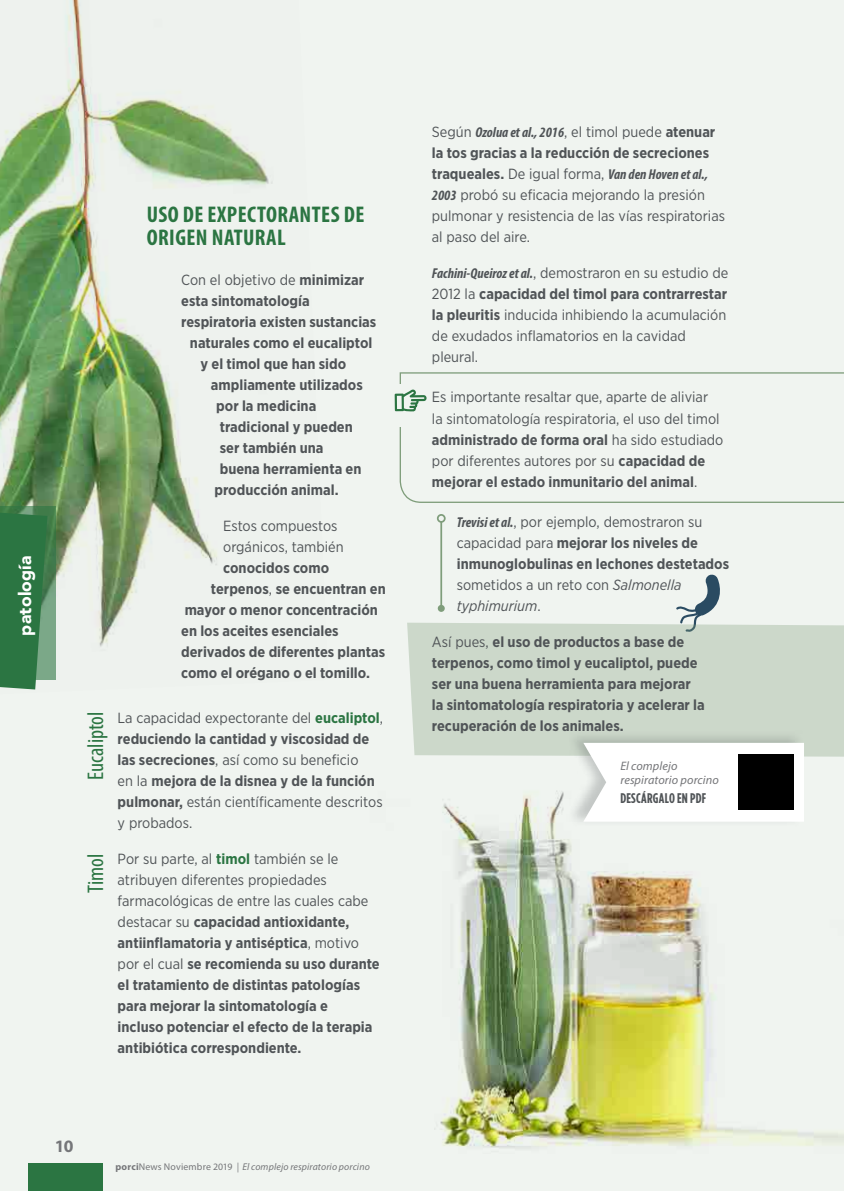
<style>
.page{position:relative;width:844px;height:1191px;background:#fff}
.page>*{position:absolute;margin:0;border:0;box-sizing:border-box;transform-origin:0 0}
.t1{font:700 condensed 22.75px/22.8px "Myriad Pro";letter-spacing:.02em;color:#2b7542}
.t2{font:condensed 22.75px "Myriad Pro";color:#2b7542}
.t3{font:900 17.5px "Avenir";letter-spacing:.01em;color:#fff}
.t4{font:700 17.5px "Myriad Pro";color:#757679}
.t5{font:700 14.7px/21px "Gotham Narrow";color:#505457}
.t6{font:14.7px/21px "Gotham Narrow";color:#505457}
.t7{font:italic 700 condensed 14.35px "Myriad Pro";color:#505457}
.t8{font:700 14px "Gotham Condensed";letter-spacing:.015em;color:#505457}
.t9{font:italic 12.25px/14px "Myriad Pro";letter-spacing:.01em;color:#757679}
.t10{font:italic 9.8px "Myriad Pro";letter-spacing:.015em;color:#757679}
.s1{font-weight:700}
.s2{font-weight:400}
.s3{font-weight:700;color:#2b7542}
.s4{color:#2b7542}
.s5{font-weight:700;font-style:normal}
.s6{font-style:normal}
.s7{font-family:"Myriad Pro";font-style:italic;font-stretch:condensed;font-size:14.35px}
.s8{font-family:"Gotham Narrow";font-style:normal;font-stretch:normal;font-size:14.7px}
.s9{font-family:"Gotham Narrow";font-weight:400;font-style:normal;font-stretch:normal;font-size:14.7px}
.s10{font-family:"Myriad Pro";font-weight:700;font-style:italic;font-stretch:condensed;font-size:14.35px}
.s11{font-style:italic}
</style>
<div class="page">
<div style="left:0;top:0;width:843px;height:1191px;background:#f0f4f0"></div>
<img style="left:0;top:0;width:273px;height:690px">
<img style="left:440px;top:756px;width:403px;height:393px">
<svg style="left:676px;top:574px;width:44px;height:48px"></svg>
<svg style="left:399px;top:372px;width:444px;height:131px"></svg>
<div style="left:395px;top:384px;width:15px;height:43px;background:#f0f4f0"></div>
<div style="left:407px;top:622px;width:436px;height:134px;background:#ccd8ca"></div>
<div style="left:565px;top:729px;width:239px;height:98px;background:#505457;opacity:.28"></div>
<svg style="left:583px;top:743px;width:220px;height:78px"></svg>
<div style="left:737px;top:754px;width:55px;height:55px;background:#000"></div>
<svg style="left:394px;top:388px;width:33px;height:23px"></svg>
<hr style="left:440px;top:522px;width:2px;height:86px;background:#7f9d7b">
<div style="left:437px;top:605px;width:7px;height:7px;background:#7f9d7b;border-radius:50%"></div>
<div style="left:437px;top:514px;width:8px;height:9px;border:2px solid #7f9d7b;border-radius:50%"></div>
<svg style="left:0;top:506px;width:56px;height:174px;background:#5e9168"></svg>
<svg style="left:0;top:510px;width:47px;height:179px;background:#357b4a"></svg>
<div style="left:28px;top:1163px;width:74px;height:28px;background:#2b7542"></div>
<p class="t3" style="left:10px;top:635px;width:81px;rotate:-90deg">patología</p>
<h1 class="t1" style="left:147px;top:202px;width:219px">USO DE EXPECTORANTES DE<br>ORIGEN NATURAL</h1>
<p class="t6" style="left:181px;top:269px;width:184px">Con el objetivo de <span class="s1">minimizar</span></p>
<p class="t5" style="left:181px;top:290px;width:130px">esta sintomatología</p>
<p class="t5" style="left:181px;top:311px;width:196px">respiratoria existen sustancias</p>
<p class="t5" style="left:190px;top:332px;width:184px">naturales como el eucaliptol</p>
<p class="t5" style="left:200px;top:353px;width:147px">y el timol que han sido</p>
<p class="t5" style="left:211px;top:374px;width:153px">ampliamente utilizados</p>
<p class="t5" style="left:216px;top:395px;width:101px">por la medicina</p>
<p class="t5" style="left:220px;top:416px;width:135px">tradicional y pueden</p>
<p class="t5" style="left:220px;top:437px;width:105px">ser también una</p>
<p class="t5" style="left:220px;top:458px;width:143px">buena herramienta en</p>
<p class="t5" style="left:214px;top:479px;width:126px">producción animal.</p>
<p class="t6" style="left:223px;top:515px;width:122px">Estos compuestos orgánicos, también</p>
<p class="t5" style="left:223px;top:557px;width:107px">conocidos como</p>
<p class="t5" style="left:211px;top:578px;width:176px">terpenos<span class="s2">,</span> se encuentran en</p>
<p class="t5" style="left:185px;top:599px;width:195px">mayor o menor concentración</p>
<p class="t5" style="left:181px;top:620px;width:159px">en los aceites esenciales</p>
<p class="t5" style="left:181px;top:641px;width:205px">derivados de diferentes plantas</p>
<p class="t5" style="left:181px;top:662px;width:190px">como el orégano o el tomillo.</p>
<h1 class="t2" style="left:82px;top:780px;width:70px;rotate:-90deg">Eucaliptol</h1>
<h1 class="t2" style="left:82px;top:893px;width:41px;rotate:-90deg">Timol</h1>
<p class="t6" style="left:118px;top:707px;width:267px">La capacidad expectorante del <span class="s3">eucaliptol</span>, <span class="s1">reduciendo la cantidad y viscosidad de las secreciones</span>, así como su beneficio<br>en la <span class="s1">mejora de la disnea y de la función pulmonar,</span> están científicamente descritos y probados.</p>
<p class="t5" style="left:118px;top:848px;width:263px"><span class="s2">Por su parte, al</span> <span class="s4">timol</span> <span class="s2">también se le atribuyen diferentes propiedades farmacológicas de entre las cuales cabe destacar su</span> capacidad antioxidante, antiinflamatoria y antiséptica<span class="s2">, motivo por el cual</span> se recomienda su uso durante el tratamiento de distintas patologías para mejorar la sintomatología e<br>incluso potenciar el efecto de la terapia antibiótica correspondiente.</p>
<p class="t4" style="left:55px;top:1134px;width:20px">10</p>
<p class="t10" style="left:115px;top:1160px;width:256px"><span class="s5">porci</span><span class="s6">News Noviembre 2019</span> | El complejo respiratorio porcino</p>
<p class="t5" style="left:432px;top:121px;width:285px"><span class="s2">Según</span> <span class="s7">Ozolua et al., 2016</span><span class="s2">, el timol puede</span> atenuar la tos gracias a la reducción de secreciones</p>
<p class="t7" style="left:432px;top:165px;width:277px"><span class="s8">traqueales.</span> <span class="s9">De igual forma,</span> Van den Hoven et al.,</p>
<p class="t6" style="left:432px;top:184px;width:294px"><span class="s10">2003</span> probó su eficacia mejorando la presión pulmonar y resistencia de las vías respiratorias al paso del aire.</p>
<p class="t6" style="left:432px;top:262px;width:298px"><span class="s10">Fachini-Queiroz et al.</span>, demostraron en su estudio de 2012 la <span class="s1">capacidad del timol para contrarrestar la pleuritis</span> inducida inhibiendo la acumulación de exudados inflamatorios en la cavidad pleural.</p>
<p class="t6" style="left:432px;top:386px;width:293px">Es importante resaltar que, aparte de aliviar<br>la sintomatología respiratoria, el uso del timol <span class="s1">administrado de forma oral</span> ha sido estudiado por diferentes autores por su <span class="s1">capacidad de mejorar el estado inmunitario del animal</span>.</p>
<p class="t6" style="left:456px;top:511px;width:274px"><span class="s10">Trevisi et al.</span>, por ejemplo, demostraron su capacidad para <span class="s1">mejorar los niveles de inmunoglobulinas en lechones destetados </span>sometidos a un reto con <span class="s11">Salmonella typhimurium</span>.</p>
<p class="t5" style="left:432px;top:631px;width:274px"><span class="s2">Así pues,</span> el uso de productos a base de terpenos, como timol y eucaliptol, puede ser una buena herramienta para mejorar la sintomatología respiratoria y acelerar la recuperación de los animales.</p>
<p class="t9" style="left:620px;top:759px;width:100px">El complejo respiratorio porcino</p>
<p class="t8" style="left:620px;top:790px;width:87px">DESCÁRGALO EN PDF</p>
</div>
